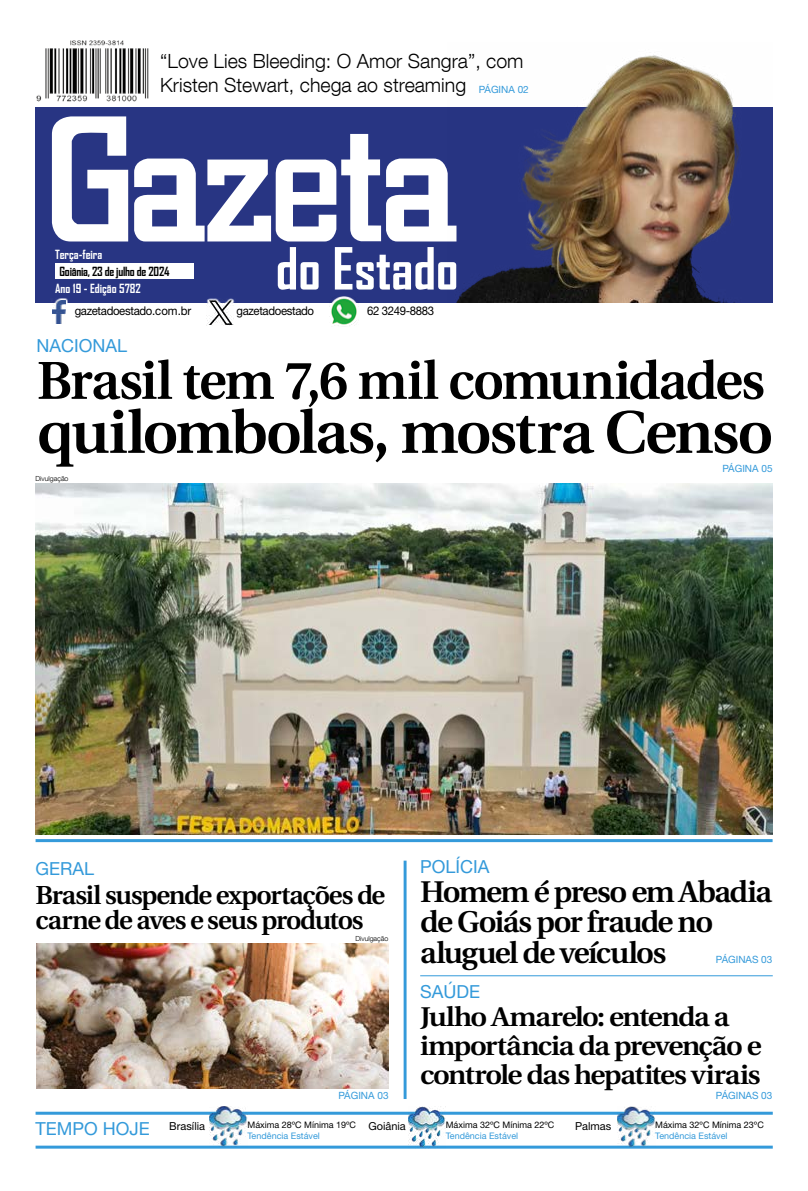
<style>
.page{position:relative;width:808px;height:1191px;background:#fff}
.page>*{position:absolute;margin:0;border:0;box-sizing:border-box;transform-origin:0 0}
.t1{font:600 60px "Utopia";letter-spacing:-.035em;color:#000}
.t2{font:700 55.6px "Agency FB";color:#fff}
.t3{font:600 53.2px "Utopia";letter-spacing:-.03em;color:#000}
.t4{font:600 29.9px/30.5px "Utopia";letter-spacing:-.05em;color:#000}
.t5{font:600 27px/29px "Utopia";letter-spacing:-.045em;color:#000;scale:1.07 1}
.t6{font:600 26px/25px "Utopia";letter-spacing:-.045em;color:#000}
.t7{font:300 19.6px/23.4px "Helvetica Neue LT Com";color:#000}
.t8{font:18px "Helvetica Neue LT Std";color:#349ada}
.t9{font:700 12.1px "Agency FB";color:#fff}
.t10{font:700 12.1px "Agency FB";letter-spacing:-.02em;color:#000}
.t11{font:12px "Helvetica Neue LT Std";letter-spacing:-.03em;color:#000;scale:.95 1}
.t12{font:11px "Helvetica Neue LT Std";color:#000}
.t13{font:10px "Helvetica Neue LT Std";color:#349ada}
.t14{font:9px "Helvetica Neue LT Std";color:#000}
.t15{font:9px "Helvetica Neue LT Std";color:#349ada}
.t16{font:300 7px "Helvetica Neue LT Com";color:#000}
.s1{font-family:"Helvetica Neue LT Std";font-weight:400;font-size:10px;color:#349ada}
.s2{font-size:11px}
</style>
<div class="page">
<div style="left:35px;top:107px;width:737px;height:196px;background:#283583"></div>
<svg style="left:52px;top:116px;width:76px;height:125px"></svg>
<svg style="left:134px;top:134px;width:313px;height:107px"></svg>
<div style="left:55px;top:263px;width:138px;height:16px;background:#fff"></div>
<svg style="left:56px;top:298px;width:11px;height:16px"></svg>
<img style="left:52px;top:300px;width:13px;height:24px">
<img style="left:36px;top:40px;width:112px;height:62px">
<img style="left:329px;top:296px;width:28px;height:30px">
<img style="left:447px;top:55px;width:326px;height:248px">
<div style="left:206px;top:298px;width:29px;height:29px;background:#fff"></div>
<img style="left:206px;top:299px;width:28px;height:26px">
<div style="left:157px;top:50px;width:369px;height:49px;background:#fff"></div>
<hr style="left:36px;top:1111px;width:737px;height:3px;background:#349ada">
<hr style="left:36px;top:1145px;width:737px;height:3px;background:#349ada">
<img style="left:408px;top:1106px;width:38px;height:42px">
<img style="left:210px;top:1106px;width:37px;height:40px">
<img style="left:618px;top:1106px;width:37px;height:40px">
<hr style="left:404px;top:860px;width:3px;height:239px;background:#349ada">
<hr style="left:36px;top:839px;width:736px;height:3px;background:#349ada">
<hr style="left:420px;top:975px;width:353px;height:1px;background:#349ada">
<img style="left:36px;top:943px;width:352px;height:145px">
<img style="left:35px;top:483px;width:737px;height:351px">
<p class="t7" style="left:160px;top:49px;width:370px">“Love Lies Bleeding: O Amor Sangra”, com<br>Kristen Stewart, chega ao streaming <span class="s1">PÁGINA 02</span></p>
<p class="t9" style="left:55px;top:247px;width:49px">Terça-feira</p>
<p class="t10" style="left:60px;top:264px;width:112px">Goiânia, 23 de julho de 2024</p>
<p class="t9" style="left:55px;top:281px;width:87px">Ano 19 - Edição 5782</p>
<h2 class="t2" style="left:276px;top:234px;width:184px">do Estado</h2>
<p class="t11" style="left:75px;top:304px;width:124px">gazetadoestado.com.br</p>
<p class="t11" style="left:236px;top:304px;width:83px">gazetadoestado</p>
<p class="t11" style="left:367px;top:303px;width:72px">62 3249-8883</p>
<p class="t8" style="left:37px;top:335px;width:92px">NACIONAL</p>
<h3 class="t3" style="left:37px;top:351px;width:730px">Brasil tem 7,6 mil comunidades</h3>
<h1 class="t1" style="left:37px;top:398px;width:738px">quilombolas, mostra Censo</h1>
<p class="t13" style="left:722px;top:462px;width:51px">PÁGINA 05</p>
<p class="t16" style="left:35px;top:474px;width:35px">Divulgação</p>
<p class="t8" style="left:35px;top:857px;width:60px">GERAL</p>
<h3 class="t6" style="left:35px;top:882px;width:351px">Brasil suspende exportações de carne de aves e seus produtos</h3>
<p class="t16" style="left:355px;top:934px;width:35px">Divulgação</p>
<p class="t13" style="left:339px;top:1089px;width:51px">PÁGINA 03</p>
<p class="t8" style="left:420px;top:856px;width:71px">POLÍCIA</p>
<h3 class="t4" style="left:420px;top:877px;width:353px">Homem é preso em Abadia de Goiás por fraude no aluguel de veículos</h3>
<h3 class="t5" style="left:420px;top:1002px;width:321px">Julho Amarelo: entenda a importância da prevenção e controle das hepatites virais</h3>
<p class="t13" style="left:716px;top:953px;width:58px">PÁGINAS 03</p>
<p class="t8" style="left:420px;top:980px;width:61px">SAÚDE</p>
<p class="t13" style="left:716px;top:1089px;width:58px">PÁGINAS 03</p>
<p class="t8" style="left:36px;top:1117px;width:171px">TEMPO HOJE <sup>Brasília</sup></p>
<p class="t14" style="left:247px;top:1119px;width:160px">Máxima 28ºC Mínima 19ºC <span class="s2">Goiânia</span></p>
<p class="t12" style="left:575px;top:1119px;width:38px">Palmas</p>
<p class="t15" style="left:247px;top:1130px;width:74px">Tendência Estável</p>
<p class="t14" style="left:446px;top:1119px;width:110px">Máxima 32ºC Mínima 22ºC</p>
<p class="t15" style="left:446px;top:1130px;width:74px">Tendência Estável</p>
<p class="t14" style="left:655px;top:1119px;width:110px">Máxima 32ºC Mínima 23ºC</p>
<p class="t15" style="left:655px;top:1130px;width:74px">Tendência Estável</p>
</div>
